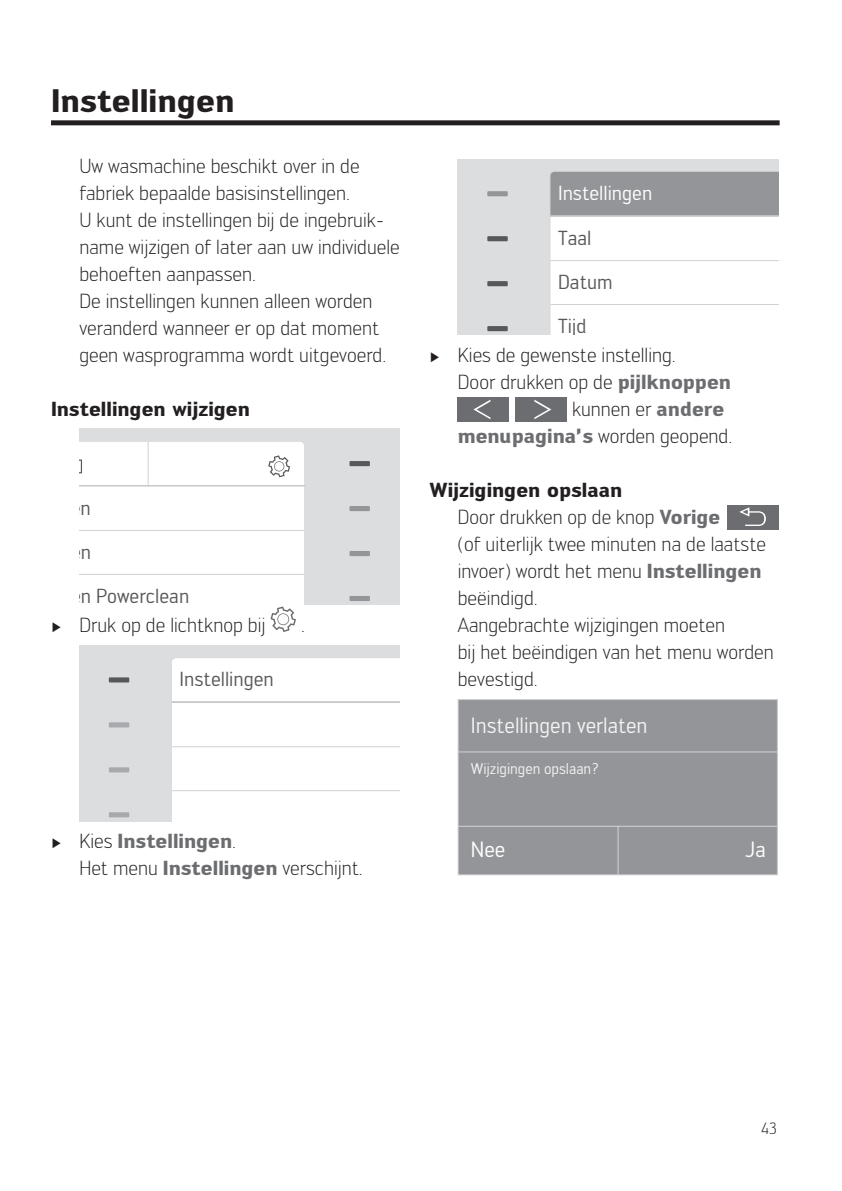
<style>
.page{position:relative;width:842px;height:1191px;background:#fff}
.page>*{position:absolute;margin:0;border:0;box-sizing:border-box;transform-origin:0 0}
.t1{font:700 32px "Engel";color:#231f20}
.t2{font:21.6px "Engel";color:#f2f3f4}
.t3{font:21.6px "Engel";color:#fff}
.t4{font:300 20px/27px "Engel";color:#231f20}
.t5{font:700 20px/27px "Engel";color:#6c6d70}
.t6{font:20px "Engel";color:#57585a}
.t7{font:700 20px "Engel";color:#231f20}
.t8{font:20px "Engel";color:#fff}
.t9{font:300 16px "Engel";color:#231f20}
.t10{font:15.2px "Engel";color:#f2f3f4}
.s1{font-weight:400;color:#57585a}
.s2{font-family:"Century";font-weight:400;font-size:14px}
.s3{font-family:"Century";font-weight:400;font-size:14px;color:#231f20}
.s4{font-weight:300;color:#231f20}
.s5{font-weight:700;color:#6c6d70}
.s6{font-weight:700}
</style>
<div class="page">
<div style="left:51px;top:120px;width:729px;height:5px;background:#231f20"></div>
<div style="left:79px;top:429px;width:321px;height:176px;background:#dcdddf"></div>
<div style="left:349px;top:596px;width:21px;height:5px;background:#939598"></div>
<div style="left:349px;top:461px;width:21px;height:5px;background:#57585a"></div>
<div style="left:349px;top:506px;width:21px;height:5px;background:#939598"></div>
<div style="left:349px;top:551px;width:21px;height:5px;background:#939598"></div>
<div style="left:79px;top:438px;width:229px;height:167px;background:#dcdddf"></div>
<div style="left:79px;top:442px;width:226px;height:190px;background:#fff"></div>
<div style="left:79px;top:645px;width:321px;height:176px;background:#dcdddf"></div>
<div style="left:109px;top:677px;width:20px;height:5px;background:#57585a"></div>
<div style="left:109px;top:722px;width:20px;height:5px;background:#a8a9ad"></div>
<div style="left:109px;top:767px;width:20px;height:5px;background:#a8a9ad"></div>
<div style="left:109px;top:812px;width:20px;height:5px;background:#a8a9ad"></div>
<div style="left:168px;top:654px;width:232px;height:167px;background:#dcdddf"></div>
<div style="left:172px;top:658px;width:228px;height:163px;background:#fff"></div>
<hr style="left:172px;top:701px;width:228px;height:1px;background:#d1d2d4">
<hr style="left:172px;top:790px;width:228px;height:1px;background:#d1d2d4">
<hr style="left:172px;top:746px;width:228px;height:1px;background:#d1d2d4">
<div style="left:458px;top:159px;width:320px;height:176px;background:#dcdddf"></div>
<div style="left:487px;top:191px;width:21px;height:5px;background:#939598"></div>
<div style="left:487px;top:236px;width:21px;height:5px;background:#57585a"></div>
<div style="left:487px;top:281px;width:21px;height:5px;background:#57585a"></div>
<div style="left:487px;top:326px;width:21px;height:5px;background:#57585a"></div>
<div style="left:546px;top:168px;width:232px;height:167px;background:#dcdddf"></div>
<svg style="left:550px;top:171px;width:228px;height:164px;background:#e1e1e2"></svg>
<hr style="left:550px;top:215px;width:228px;height:1px;background:#d1d2d4">
<hr style="left:550px;top:304px;width:228px;height:1px;background:#d1d2d4">
<hr style="left:550px;top:260px;width:228px;height:1px;background:#d1d2d4">
<div style="left:458px;top:397px;width:51px;height:25px;background:#6c6d70"></div>
<svg style="left:473px;top:400px;width:17px;height:19px"></svg>
<div style="left:516px;top:397px;width:51px;height:25px;background:#6c6d70"></div>
<svg style="left:534px;top:399px;width:17px;height:20px"></svg>
<div style="left:727px;top:505px;width:51px;height:25px;background:#6c6d70"></div>
<svg style="left:739px;top:507px;width:27px;height:19px"></svg>
<div style="left:458px;top:699px;width:319px;height:176px;background:#939598"></div>
<div style="left:458px;top:699px;width:320px;height:176px;border:1px solid #d1d2d4"></div>
<hr style="left:458px;top:751px;width:319px;height:1px;background:#d1d2d4">
<hr style="left:618px;top:826px;width:1px;height:49px;background:#d1d2d4">
<hr style="left:458px;top:826px;width:319px;height:1px;background:#d1d2d4">
<h1 class="t1" style="left:51px;top:81px;width:185px">Instellingen</h1>
<p class="t4" style="left:79px;top:152px;width:322px">Uw wasmachine beschikt over in de fabriek bepaalde basisinstellingen.<br>U kunt de instellingen bij de ingebruik&shy;name wijzigen of later aan uw individuele behoeften aanpassen.<br>De instellingen kunnen alleen worden veranderd wanneer er op dat moment geen wasprogramma wordt uitgevoerd.</p>
<p class="t7" style="left:51px;top:397px;width:200px">Instellingen wijzigen</p>
<p class="t4" style="left:51px;top:582px;width:216px;line-height:28.8px;text-indent:-52px"><span class="s1">40° Katoen Powerclean<br></span><span class="s2">►</span> Druk op de lichtknop bij</p>
<p class="t6" style="left:180px;top:667px;width:96px">Instellingen</p>
<p class="t4" style="left:301px;top:611px;width:5px">.</p>
<p class="t5" style="left:79px;top:827px;width:285px;text-indent:-28px"><span class="s3">►</span> <span class="s4">Kies</span> Instellingen<span class="s4">.<br>Het menu</span> Instellingen <span class="s4">verschijnt.</span></p>
<p class="t8" style="left:558px;top:181px;width:96px">Instellingen</p>
<p class="t6" style="left:558px;top:226px;width:35px">Taal</p>
<p class="t6" style="left:558px;top:271px;width:56px">Datum</p>
<p class="t6" style="left:558px;top:315px;width:30px">Tijd</p>
<p class="t4" style="left:429px;top:341px;width:248px"><span class="s2">►</span> Kies de gewenste instelling.</p>
<p class="t4" style="left:458px;top:368px;width:275px">Door drukken op de <span class="s5">pijlknoppen</span></p>
<p class="t4" style="left:572px;top:395px;width:154px">kunnen er <span class="s5">andere</span></p>
<p class="t4" style="left:458px;top:422px;width:276px"><span class="s5">menu pagina’s</span> worden geopend.</p>
<p class="t4" style="left:458px;top:476px;width:317px;text-indent:-28px"><span class="s6">Wijzigingen opslaan<br></span>Door drukken op de knop <span class="s5">Vorige<br></span>(of uiterlijk twee minuten na de laatste invoer) wordt het menu <span class="s5">Instellingen </span>beëindigd.<br>Aangebrachte wijzigingen moeten<br>bij het beëindigen van het menu worden bevestigd.</p>
<p class="t2" style="left:471px;top:712px;width:178px">Instellingen verlaten</p>
<p class="t10" style="left:471px;top:760px;width:130px">Wijzigingen opslaan?</p>
<p class="t3" style="left:471px;top:836px;width:36px">Nee</p>
<p class="t3" style="left:746px;top:836px;width:22px">Ja</p>
<p class="t9" style="left:761px;top:1119px;width:17px">43</p>
</div>
